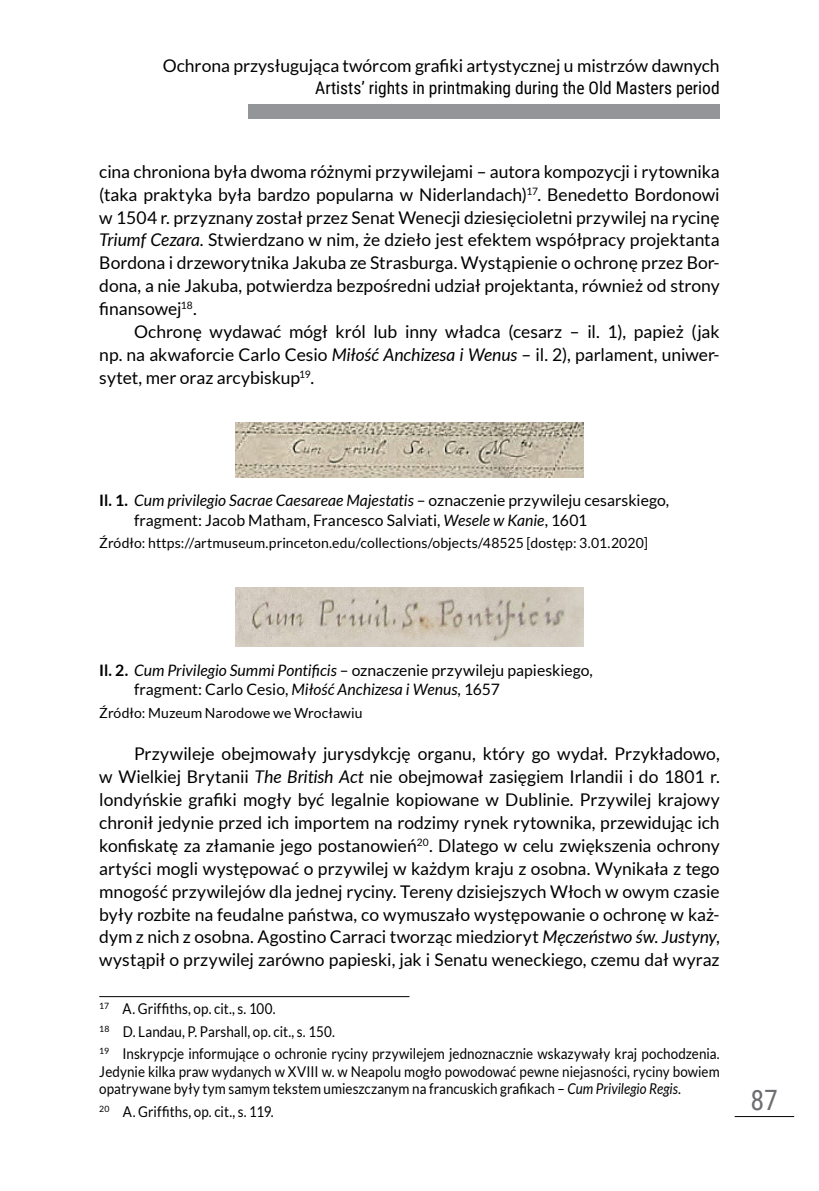
<style>
.page{position:relative;width:819px;height:1191px;background:#fff}
.page>*{position:absolute;margin:0;border:0;box-sizing:border-box;transform-origin:0 0}
.t1{font:28px "Roboto Condensed";color:#6d6e71}
.t2{font:17.5px/22.9px "Lato";color:#000;text-align:justify}
.t3{font:17.5px "Roboto Condensed";color:#000}
.t4{font:15.75px/19.2px "Lato";color:#000}
.t5{font:14.88px/22.4px "Lato";letter-spacing:.005em;color:#000;scale:.9 1}
.t6{font:14px "Lato";letter-spacing:.005em;color:#000}
.s1{font-style:italic}
.s2{font-weight:700}
</style>
<div class="page">
<hr style="left:734px;top:1116px;width:60px;height:1px;background:#000">
<div style="left:248px;top:104px;width:471px;height:15px;background:#939598"></div>
<img style="left:236px;top:423px;width:347px;height:54px">
<img style="left:236px;top:587px;width:347px;height:59px">
<hr style="left:99px;top:996px;width:310px;height:1px;background:#000">
<p class="t2" style="left:163px;top:54px;width:558px">Ochrona przysługująca twórcom grafiki artystycznej u mistrzów dawnych</p>
<p class="t3" style="left:315px;top:76px;width:406px">Artists’ rights in printmaking during the Old Masters period</p>
<p class="t2" style="left:99px;top:160px;width:622px">cina chroniona była dwoma różnymi przywilejami – autora kompozycji i rytownika (taka praktyka była bardzo popularna w Niderlandach)<sup>17</sup>. Benedetto Bordonowi w 1504 r. przyznany został przez Senat Wenecji dziesięcioletni przywilej na rycinę <span class="s1">Triumf Cezara</span>. Stwierdzano w nim, że dzieło jest efektem współpracy projektanta Bordona i drzeworytnika Jakuba ze Strasburga. Wystąpienie o ochronę przez Bor&shy;dona, a nie Jakuba, potwierdza bezpośredni udział projektanta, również od strony finansowej<sup>18</sup>.</p>
<p class="t2" style="left:99px;top:320px;width:622px;text-indent:35px">Ochronę wydawać mógł król lub inny władca (cesarz – il. 1), papież (jak np. na akwaforcie Carlo Cesio <span class="s1">Miłość Anchizesa i Wenus</span> – il. 2), parlament, uniwer&shy;sytet, mer oraz arcybiskup<sup>19</sup>.</p>
<p class="t4" style="left:134px;top:491px;width:536px;text-indent:-35px"><span class="s2">Il. 1.</span> <span class="s1">Cum privilegio Sacrae Caesareae Majestatis</span> – oznaczenie przywileju cesarskiego, fragment: Jacob Matham, Francesco Salviati, <span class="s1">Wesele w Kanie</span>, 1601</p>
<p class="t6" style="left:99px;top:535px;width:550px">Źródło: https://artmuseum.princeton.edu/collections/objects/48525 [dostęp: 3.01.2020]</p>
<p class="t4" style="left:134px;top:660px;width:460px;text-indent:-35px"><span class="s2">Il. 2.</span> <span class="s1">Cum Privilegio Summi Pontificis</span> – oznaczenie przywileju papieskiego, fragment: Carlo Cesio, <span class="s1">Miłość Anchizesa i Wenus</span>, 1657</p>
<p class="t6" style="left:99px;top:704px;width:265px">Źródło: Muzeum Narodowe we Wrocławiu</p>
<p class="t2" style="left:99px;top:742px;width:622px;text-indent:35px">Przywileje obejmowały jurysdykcję organu, który go wydał. Przykładowo, w Wielkiej Brytanii <span class="s1">The British Act</span> nie obejmował zasięgiem Irlandii i do 1801 r. londyńskie grafiki mogły być legalnie kopiowane w Dublinie. Przywilej krajowy chronił jedynie przed ich importem na rodzimy rynek rytownika, przewidując ich konfiskatę za złamanie jego postanowień<sup>20</sup>. Dlatego w celu zwiększenia ochrony artyści mogli występować o przywilej w każdym kraju z osobna. Wynikała z tego mnogość przywilejów dla jednej ryciny. Tereny dzisiejszych Włoch w owym czasie były rozbite na feudalne państwa, co wymuszało występowanie o ochronę w każ&shy;dym z nich z osobna. Agostino Carraci tworząc miedzioryt <span class="s1">Męczeństwo św. Justyny</span>, wystąpił o przywilej zarówno papieski, jak i Senatu weneckiego, czemu dał wyraz</p>
<p class="t5" style="left:99px;top:997px;width:690px"><sup>17</sup> A. Griffiths, op. cit., s. 100.<br><sup>18</sup> D. Landau, P. Parshall, op. cit., s. 150.<br><sup>19</sup> Inskrypcje informujące o ochronie ryciny przywilejem jednoznacznie wskazywały kraj pochodzenia.</p>
<p class="t5" style="left:99px;top:1062px;width:690px;line-height:17.5px">Jedynie kilka praw wydanych w XVIII w. w Neapolu mogło powodować pewne niejasności, ryciny bowiem opatrywane były tym samym tekstem umieszczanym na francuskich grafikach – <span class="s1">Cum Privilegio Regis</span>.</p>
<p class="t5" style="left:99px;top:1099px;width:195px"><sup>20</sup> A. Griffiths, op. cit., s. 119.</p>
<h1 class="t1" style="left:750px;top:1080px;width:29px">87</h1>
</div>
